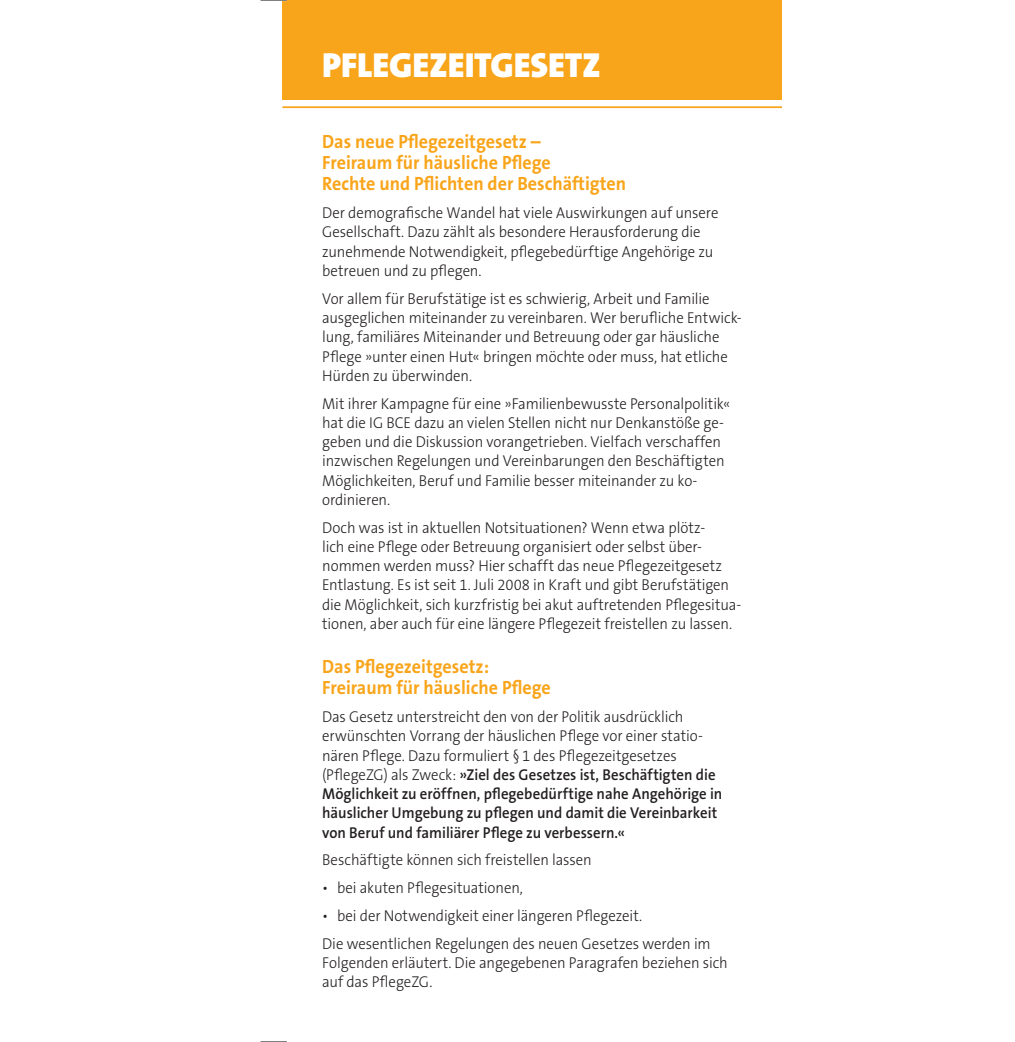
<style>
.page{position:relative;width:1015px;height:1042px;background:#fff}
.page>*{position:absolute;margin:0;border:0;box-sizing:border-box;transform-origin:0 0}
.t1{font:900 35px "The Sans B9";color:#fff}
.t2{font:700 19.25px/21px "The Sans B7";color:#f9a51b;scale:.94 1}
.t3{font:300 15.75px/19.2px "The Sans B3";letter-spacing:-.005em;color:#231f20;scale:.94 1}
.t4{font:600 15.75px/19.2px "The Sans B6";color:#231f20;scale:.94 1}
.s1{font-family:"The Sans B3";font-weight:300}
</style>
<div class="page">
<div style="left:282px;top:0;width:499px;height:99px;background:#f9a51b"></div>
<hr style="left:282px;top:106px;width:499px;height:2px;background:#f9a51b">
<svg style="left:260px;top:0;width:27px;height:1px"></svg>
<svg style="left:260px;top:1041px;width:27px;height:1px"></svg>
<h1 class="t1" style="left:322px;top:46px;width:280px">PFLEGEZEITGESETZ</h1>
<p class="t2" style="left:322px;top:132px;width:325px">Das neue Pflegezeitgesetz –<br>Freiraum für häusliche Pflege<br>rechte und Pflichten der Beschäftigten</p>
<p class="t3" style="left:322px;top:204px;width:423px">Der demografische Wandel hat viele Auswirkungen auf unsere Gesellschaft. Dazu zählt als besondere Herausforderung die zunehmende Notwendigkeit, pflegebedürftige Angehörige zu betreuen und zu pflegen.</p>
<p class="t3" style="left:322px;top:289px;width:448px">Vor allem für Berufstätige ist es schwierig, Arbeit und Familie ausgeglichen miteinander zu vereinbaren. Wer berufliche Entwick&shy;lung, familiäres Miteinander und Betreuung oder gar häusliche Pflege »unter einen Hut« bringen möchte oder muss, hat etliche Hürden zu überwinden.</p>
<p class="t3" style="left:322px;top:394px;width:436px">Mit ihrer Kampagne für eine »Familienbewusste Personalpolitik« hat die IG BCE dazu an vielen Stellen nicht nur Denkanstöße ge&shy;geben und die Diskussion vorangetrieben. Vielfach verschaffen inzwischen Regelungen und Vereinbarungen den Beschäftigten Möglichkeiten, Beruf und Familie besser miteinander zu ko&shy;ordinieren.</p>
<p class="t3" style="left:322px;top:518px;width:447px">Doch was ist in aktuellen Notsituationen? Wenn etwa plötz-<br>lich eine Pflege oder Betreuung organisiert oder selbst über&shy;nommen werden muss? Hier schafft das neue Pflegezeitgesetz Entlastung. Es ist seit 1. Juli 2008 in Kraft und gibt Berufstätigen die Möglichkeit, sich kurzfristig bei akut auftretenden Pflegesitua&shy;tionen, aber auch für eine längere Pflegezeit freistellen zu lassen.</p>
<p class="t2" style="left:322px;top:657px;width:245px">Das Pflegezeitgesetz:<br>Freiraum für häusliche Pflege</p>
<p class="t3" style="left:322px;top:708px;width:406px">Das Gesetz unterstreicht den von der Politik ausdrücklich erwünschten Vorrang der häuslichen Pflege vor einer statio&shy;nären Pflege. Dazu formuliert §1 des Pflegezeitgesetzes</p>
<p class="t4" style="left:322px;top:765px;width:427px"><span class="s1">(PflegeZG) als Zweck:</span> »Ziel des Gesetzes ist, Beschäftigten die Möglichkeit zu eröffnen, pflegebedürftige nahe Angehörige in häuslicher Umgebung zu pflegen und damit die Vereinbarkeit von Beruf und familiärer Pflege zu verbessern.«</p>
<p class="t3" style="left:322px;top:851px;width:288px">Beschäftigte können sich freistellen lassen</p>
<p class="t3" style="left:322px;top:879px;width:215px">• bei akuten Pflegesituationen,</p>
<p class="t3" style="left:322px;top:902px;width:415px;line-height:27.8px">• bei der Notwendigkeit einer längeren Pflegezeit.<br>Die wesentlichen Regelungen des neuen Gesetzes werden im</p>
<p class="t3" style="left:322px;top:954px;width:433px">Folgenden erläutert. Die angegebenen Paragrafen beziehen sich auf das PflegeZG.</p>
</div>
